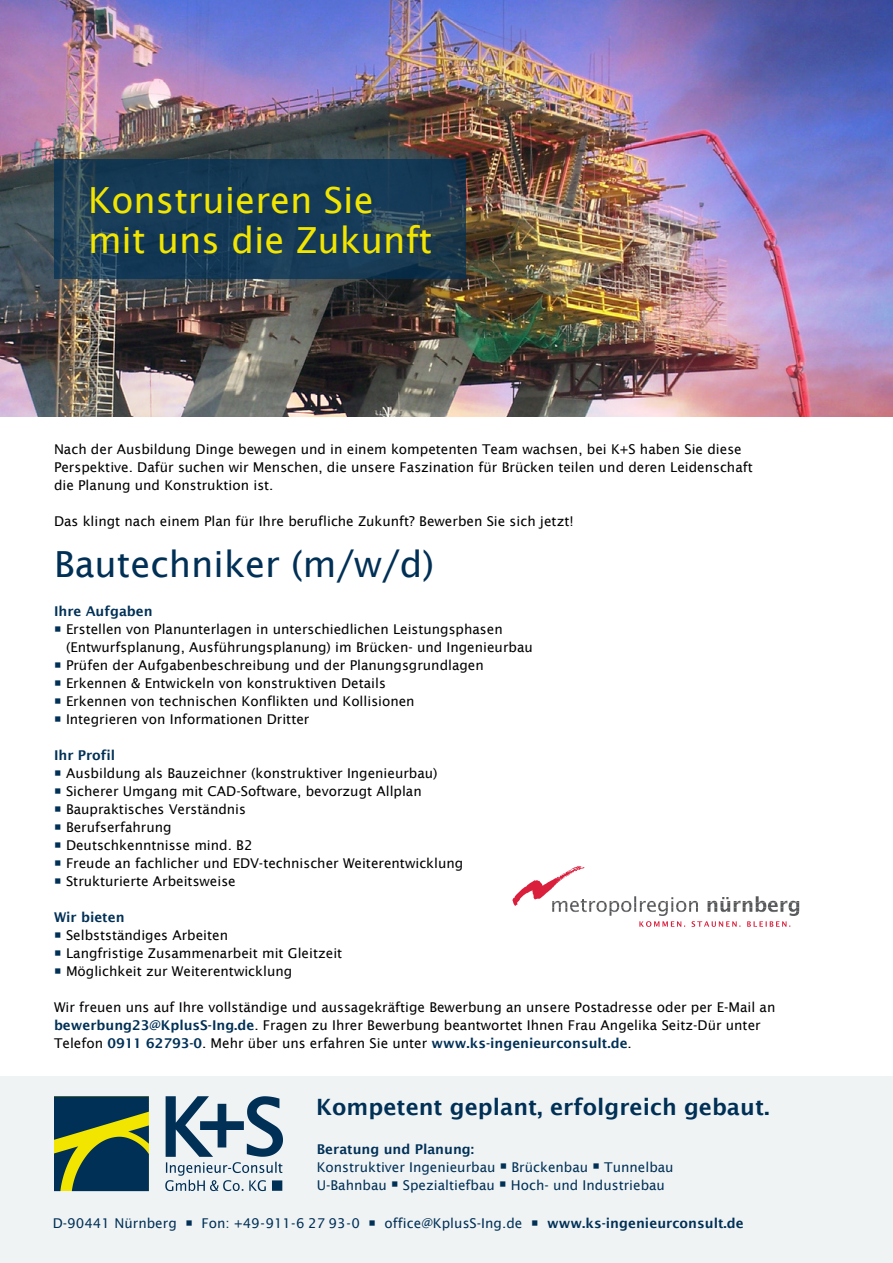
<style>
.page{position:relative;width:893px;height:1263px;background:#fff}
.page>*{position:absolute;margin:0;border:0;box-sizing:border-box;transform-origin:0 0}
.t1{font:36px/40.5px "Lucida Sans";color:#f2e500}
.t2{font:36px "Lucida Sans";color:#003056}
.t3{font:600 22.5px "Lucida Sans";color:#003056}
.t4{font:13.5px/18px "Lucida Sans";color:#000}
.t5{font:13.5px/18px "Lucida Sans";color:#003056}
.t6{font:600 13.5px "Lucida Sans";color:#003056}
.s1{font-weight:600;color:#003056}
.s2{font-weight:600}
</style>
<div class="page">
<img style="left:0;top:0;width:893px;height:417px">
<div style="left:0;top:1077px;width:893px;height:186px;background:#f0f3f4"></div>
<svg style="left:54px;top:1096px;width:229px;height:95px"></svg>
<svg style="left:54px;top:159px;width:411px;height:120px;background:#183b55"></svg>
<svg style="left:512px;top:866px;width:287px;height:61px"></svg>
<h1 class="t1" style="left:88px;top:180px;width:346px">Konstruieren Sie mit uns die Zukunft</h1>
<p class="t4" style="left:54px;top:440px;width:700px">Nach der Ausbildung Dinge bewegen und in einem kompetenten Team wachsen, bei K+S haben Sie diese<br>Perspektive. Dafür suchen wir Menschen, die unsere Faszination für Brücken teilen und deren Leidenschaft die Planung und Konstruktion ist.</p>
<p class="t4" style="left:54px;top:512px;width:521px">Das klingt nach einem Plan für Ihre berufliche Zukunft? Bewerben Sie sich jetzt!</p>
<h1 class="t2" style="left:54px;top:544px;width:382px">Bautechniker (m/w/d)</h1>
<p class="t6" style="left:54px;top:604px;width:100px">Ihre Aufgaben</p>
<p class="t4" style="left:66px;top:620px;width:468px">Erstellen von Planunterlagen in unterschiedlichen Leistungsphasen (Entwurfsplanung, Ausführungsplanung) im Brücken- und Ingenieurbau Prüfen der Aufgabenbeschreibung und der Planungsgrundlagen Erkennen &amp; Entwickeln von konstruktiven Details<br>Erkennen von technischen Konflikten und Kollisionen<br>Integrieren von Informationen Dritter</p>
<p class="t6" style="left:54px;top:748px;width:63px">Ihr Profil</p>
<p class="t4" style="left:66px;top:764px;width:399px">Ausbildung als Bauzeichner (konstruktiver Ingenieurbau)<br>Sicherer Umgang mit CAD-Software, bevorzugt Allplan Baupraktisches Verständnis<br>Berufserfahrung<br>Deutschkenntnisse mind. B2<br>Freude an fachlicher und EDV-technischer Weiterentwicklung Strukturierte Arbeitsweise</p>
<p class="t6" style="left:54px;top:910px;width:72px">Wir bieten</p>
<p class="t4" style="left:66px;top:926px;width:278px">Selbstständiges Arbeiten<br>Langfristige Zusammenarbeit mit Gleitzeit<br>Möglichkeit zur Weiterentwicklung</p>
<p class="t4" style="left:54px;top:998px;width:723px">Wir freuen uns auf Ihre vollständige und aussagekräftige Bewerbung an unsere Postadresse oder per E-Mail an <span class="s1">bewerbung23@KplusS-Ing.de</span>. Fragen zu Ihrer Bewerbung beantwortet Ihnen Frau Angelika Seitz-Dür unter<br>Telefon <span class="s1">0911 62793-0</span>. Mehr über uns erfahren Sie unter <span class="s1">www.ks-ingenieurconsult.de</span>.</p>
<h2 class="t3" style="left:316px;top:1093px;width:455px">Kompetent geplant, erfolgreich gebaut.</h2>
<p class="t5" style="left:317px;top:1140px;width:358px"><span class="s2">Beratung und Planung:<br></span>Konstruktiver Ingenieurbau ○ Brückenbau ○ Tunnelbau<br>U-Bahnbau ○ Spezialtiefbau ○ Hoch- und Industriebau</p>
<p class="t5" style="left:53px;top:1214px;width:693px">D-90441 Nürnberg ○ Fon: +49-911-6 27 93-0 ○ office@KplusS-Ing.de ○ <span class="s2">www.ks-ingenieurconsult.de</span></p>
</div>
